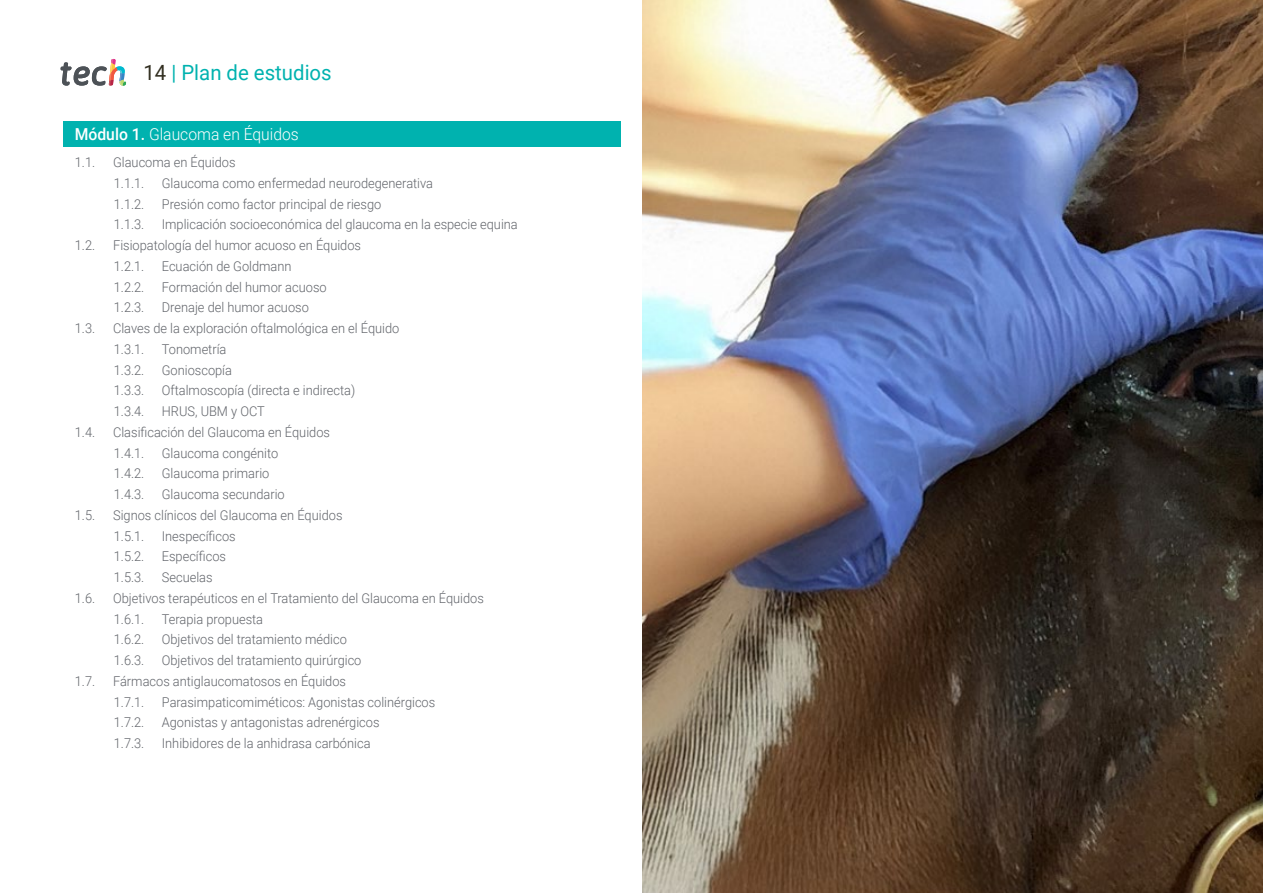
<style>
.page{position:relative;width:1263px;height:893px;background:#fff}
.page>*{position:absolute;margin:0;border:0;box-sizing:border-box;transform-origin:0 0}
.t1{font:21px "Roboto";color:#00b2af}
.t2{font:300 16.5px "Roboto";color:#fff;scale:.95 1}
.t3{font:300 13.5px/20.7px "Roboto";color:#61646a;scale:.95 1}
.s1{color:#312e20}
.s2{font-weight:500}
</style>
<div class="page">
<img style="left:642px;top:0;width:621px;height:893px">
<div style="left:64px;top:121px;width:557px;height:25px;background:#00b2af"></div>
<svg style="left:61px;top:59px;width:65px;height:27px"></svg>
<h1 class="t1" style="left:144px;top:57px;width:190px"><span class="s1">14</span> | Plan de estudios</h1>
<p class="t2" style="left:75px;top:123px;width:237px"><span class="s2">Módulo 1.</span> Glaucoma en Équidos</p>
<p class="t3" style="left:75px;top:151px;width:23px">1.1.</p>
<p class="t3" style="left:113px;top:151px;width:130px">Glaucoma en Équidos<br>1.1.1.</p>
<p class="t3" style="left:162px;top:172px;width:287px">Glaucoma como enfermedad neurodegenerativa</p>
<p class="t3" style="left:114px;top:193px;width:34px">1.1.2.</p>
<p class="t3" style="left:162px;top:193px;width:233px">Presión como factor principal de riesgo</p>
<p class="t3" style="left:114px;top:214px;width:34px">1.1.3.</p>
<p class="t3" style="left:162px;top:214px;width:376px">Implicación socioeconómica del glaucoma en la especie equina</p>
<p class="t3" style="left:75px;top:234px;width:23px">1.2.</p>
<p class="t3" style="left:113px;top:234px;width:262px">Fisiopatología del humor acuoso en Équidos<br>1.2.1.</p>
<p class="t3" style="left:162px;top:255px;width:138px">Ecuación de Goldmann</p>
<p class="t3" style="left:114px;top:276px;width:34px">1.2.2.</p>
<p class="t3" style="left:162px;top:276px;width:175px">Formación del humor acuoso</p>
<p class="t3" style="left:114px;top:297px;width:34px">1.2.3.</p>
<p class="t3" style="left:162px;top:297px;width:156px">Drenaje del humor acuoso</p>
<p class="t3" style="left:75px;top:317px;width:23px">1.3.</p>
<p class="t3" style="left:113px;top:317px;width:303px">Claves de la exploración oftalmológica en el Équido<br>1.3.1.</p>
<p class="t3" style="left:162px;top:338px;width:69px">Tonometría</p>
<p class="t3" style="left:114px;top:359px;width:34px">1.3.2.</p>
<p class="t3" style="left:162px;top:359px;width:75px">Gonioscopía</p>
<p class="t3" style="left:114px;top:380px;width:34px">1.3.3.</p>
<p class="t3" style="left:162px;top:380px;width:205px">Oftalmoscopía (directa e indirecta)</p>
<p class="t3" style="left:114px;top:400px;width:34px">1.3.4.</p>
<p class="t3" style="left:162px;top:400px;width:110px">HRUS, UBM y OCT</p>
<p class="t3" style="left:75px;top:421px;width:23px">1.4.</p>
<p class="t3" style="left:113px;top:421px;width:230px">Clasificación del Glaucoma en Équidos<br>1.4.1.</p>
<p class="t3" style="left:162px;top:442px;width:124px">Glaucoma congénito</p>
<p class="t3" style="left:114px;top:463px;width:34px">1.4.2.</p>
<p class="t3" style="left:162px;top:463px;width:115px">Glaucoma primario</p>
<p class="t3" style="left:114px;top:483px;width:34px">1.4.3.</p>
<p class="t3" style="left:162px;top:483px;width:131px">Glaucoma secundario</p>
<p class="t3" style="left:75px;top:504px;width:23px">1.5.</p>
<p class="t3" style="left:113px;top:504px;width:243px">Signos clínicos del Glaucoma en Équidos<br>1.5.1.</p>
<p class="t3" style="left:162px;top:525px;width:79px">Inespecíficos</p>
<p class="t3" style="left:114px;top:546px;width:34px">1.5.2.</p>
<p class="t3" style="left:162px;top:546px;width:69px">Específicos</p>
<p class="t3" style="left:114px;top:566px;width:34px">1.5.3.</p>
<p class="t3" style="left:162px;top:566px;width:55px">Secuelas</p>
<p class="t3" style="left:75px;top:587px;width:23px">1.6.</p>
<p class="t3" style="left:113px;top:587px;width:392px">Objetivos terapéuticos en el Tratamiento del Glaucoma en Équidos<br>1.6.1.</p>
<p class="t3" style="left:162px;top:608px;width:108px">Terapia propuesta</p>
<p class="t3" style="left:114px;top:629px;width:34px">1.6.2.</p>
<p class="t3" style="left:162px;top:629px;width:196px">Objetivos del tratamiento médico</p>
<p class="t3" style="left:114px;top:649px;width:34px">1.6.3.</p>
<p class="t3" style="left:162px;top:649px;width:212px">Objetivos del tratamiento quirúrgico</p>
<p class="t3" style="left:75px;top:670px;width:23px">1.7.</p>
<p class="t3" style="left:113px;top:670px;width:247px">Fármacos antiglaucomatosos en Équidos<br>1.7.1.</p>
<p class="t3" style="left:162px;top:691px;width:289px">Parasimpaticomiméticos: Agonistas colinérgicos</p>
<p class="t3" style="left:114px;top:712px;width:34px">1.7.2.</p>
<p class="t3" style="left:162px;top:712px;width:231px">Agonistas y antagonistas adrenérgicos</p>
<p class="t3" style="left:114px;top:732px;width:34px">1.7.3.</p>
<p class="t3" style="left:162px;top:732px;width:221px">Inhibidores de la anhidrasa carbónica</p>
</div>
